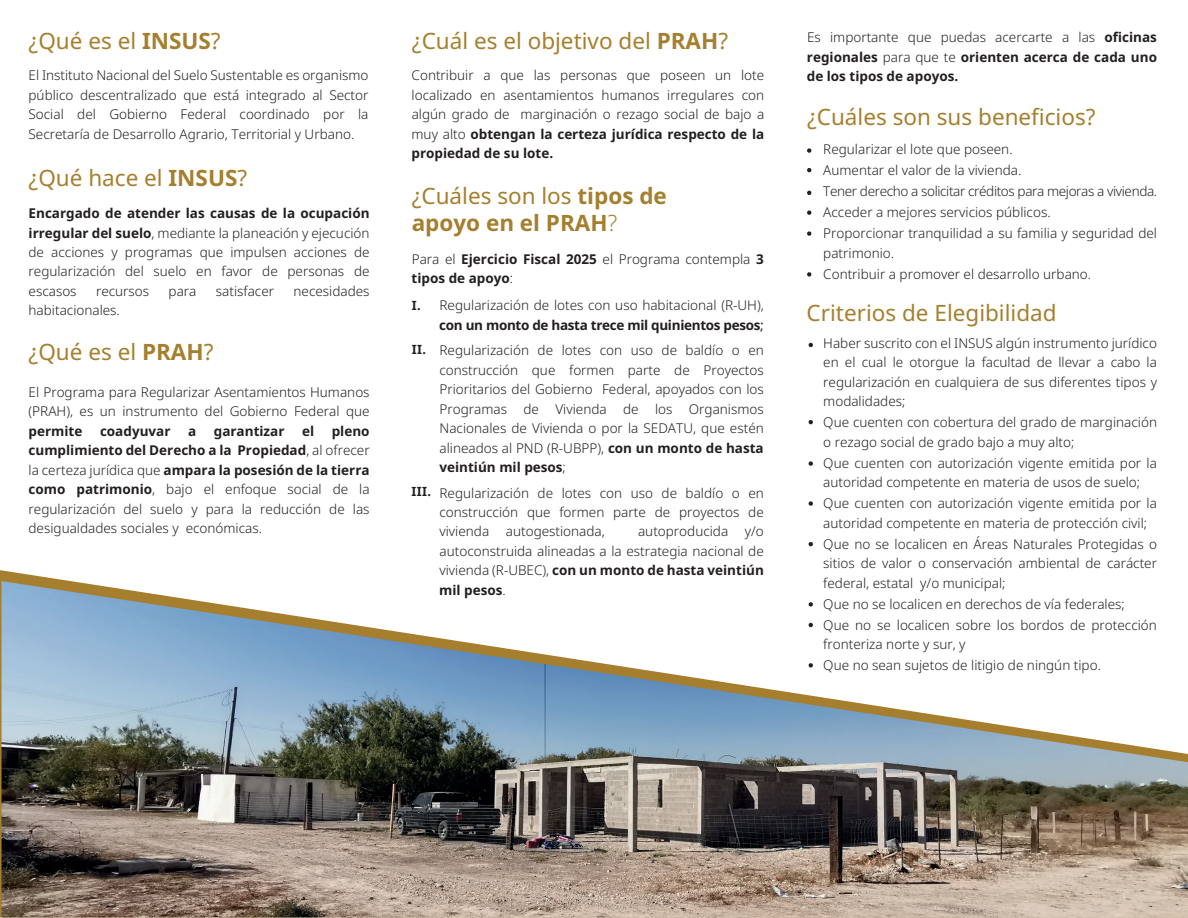
<style>
.page{position:relative;width:1188px;height:918px;background:#fff}
.page>*{position:absolute;margin:0;border:0;box-sizing:border-box;transform-origin:0 0}
.t1{font:22.5px "Noto Sans";color:#a57f2d}
.t2{font:700 22.5px/27px "Noto Sans";color:#a57f2d}
.t3{font:300 13.5px/19.5px "Noto Sans";color:#231f20}
.t4{font:700 13.5px/19.5px "Noto Sans";color:#231f20;text-align:justify}
.t5{font:700 12.75px "Noto Sans";color:#231f20}
.s1{font-weight:700}
.s2{font-weight:400}
.s3{font-weight:300}
</style>
<div class="page">
<svg style="left:809px;top:343px;width:4px;height:4px"></svg>
<svg style="left:809px;top:420px;width:4px;height:4px"></svg>
<svg style="left:809px;top:461px;width:4px;height:5px"></svg>
<svg style="left:807px;top:148px;width:4px;height:5px"></svg>
<svg style="left:807px;top:168px;width:4px;height:4px"></svg>
<svg style="left:807px;top:191px;width:4px;height:4px"></svg>
<svg style="left:807px;top:211px;width:4px;height:4px"></svg>
<svg style="left:807px;top:231px;width:4px;height:5px"></svg>
<svg style="left:807px;top:272px;width:4px;height:5px"></svg>
<svg style="left:809px;top:501px;width:4px;height:5px"></svg>
<svg style="left:809px;top:542px;width:4px;height:4px"></svg>
<img style="left:2px;top:581px;width:1186px;height:337px">
<h1 class="t1" style="left:29px;top:25px;width:194px">¿Qué es el <span class="s1">INSUS</span>?</h1>
<p class="t3" style="left:29px;top:66px;width:341px;text-align:justify">El Instituto Nacional del Suelo Sustentable es organismo público descentralizado que está integrado al Sector Social del Gobierno Federal coordinado por la Secretaría de Desarrollo Agrario, Territorial y Urbano.</p>
<h1 class="t1" style="left:29px;top:162px;width:220px">¿Qué hace el <span class="s1">INSUS</span>?</h1>
<p class="t3" style="left:29px;top:204px;width:343px;text-align:justify"><span class="s1">Encargado de atender las causas de la ocupación irregular del suelo</span>, mediante la planeación y ejecución de acciones y programas que impulsen acciones de regularización del suelo en favor de personas de escasos</p>
<p class="t3" style="left:96px;top:282px;width:55px">recursos</p>
<p class="t3" style="left:169px;top:282px;width:29px">para</p>
<p class="t3" style="left:216px;top:282px;width:60px">satisfacer</p>
<p class="t3" style="left:294px;top:282px;width:78px">necesidades</p>
<p class="t3" style="left:29px;top:301px;width:93px">habitacionales.</p>
<h1 class="t1" style="left:29px;top:336px;width:186px">¿Qué es el <span class="s1">PRAH</span>?</h1>
<p class="t3" style="left:29px;top:383px;width:343px">El Programa para Regularizar Asentamientos Humanos (PRAH), es un instrumento del Gobierno Federal que</p>
<p class="t4" style="left:29px;top:422px;width:55px">permite</p>
<p class="t4" style="left:100px;top:422px;width:72px">coadyuvar</p>
<p class="t4" style="left:188px;top:422px;width:10px">a</p>
<p class="t4" style="left:214px;top:422px;width:72px">garantizar</p>
<p class="t4" style="left:302px;top:422px;width:14px">el</p>
<p class="t3" style="left:29px;top:422px;width:343px;text-align:justify;text-indent:303px"><span class="s1">pleno cumplimiento del Derecho a la Propiedad</span>, al ofrecer la certeza jurídica que <span class="s1">ampara la posesión de la tierra como patrimonio</span>, bajo el enfoque social de la regularización del suelo y para la reducción de las desigualdades sociales y económicas.</p>
<h1 class="t1" style="left:412px;top:25px;width:318px">¿Cuál es el objetivo del <span class="s1">PRAH</span>?</h1>
<p class="t3" style="left:412px;top:66px;width:354px;text-align:justify">Contribuir a que las personas que poseen un lote localizado en asentamientos humanos irregulares con algún grado de marginación o rezago social de bajo a muy alto <span class="s1">obtengan la certeza jurídica respecto de la propiedad de su lote.</span></p>
<h1 class="t2" style="left:412px;top:183px;width:257px"><span class="s2">¿Cuáles son los</span> tipos de apoyo en el PRAH<span class="s3">?</span></h1>
<p class="t4" style="left:412px;top:250px;width:354px"><span class="s3">Para el</span> Ejercicio Fiscal 2025 <span class="s3">el Programa contempla</span> 3 tipos de apoyo<span class="s3">:</span></p>
<p class="t3" style="left:439px;top:296px;width:326px">Regularización de lotes con uso habitacional (R-UH), <span class="s1">con un monto de hasta trece mil quinientos pesos</span><span class="s2">;</span></p>
<p class="t3" style="left:439px;top:341px;width:326px;text-align:justify">Regularización de lotes con uso de baldío o en construcción que formen parte de Proyectos Prioritarios del Gobierno Federal, apoyados con los Programas de Vivienda de los Organismos Nacionales de Vivienda o por la SEDATU, que estén alineados al PND (R-UBPP), <span class="s1">con un monto de hasta veintiún mil pesos</span>;</p>
<p class="t3" style="left:439px;top:483px;width:326px;text-align:justify">Regularización de lotes con uso de baldío o en construcción que formen parte de proyectos de vivienda autogestionada,</p>
<p class="t5" style="left:412px;top:297px;width:10px">I.</p>
<p class="t5" style="left:412px;top:340px;width:16px">II.</p>
<p class="t5" style="left:412px;top:482px;width:21px">III.</p>
<p class="t3" style="left:439px;top:522px;width:326px;text-align:justify;text-indent:199px">autoproducida y/o autoconstruida alineadas a la estrategia nacional de vivienda (R-UBEC), <span class="s1">con un monto de hasta veintiún mil pesos</span>.</p>
<p class="t4" style="left:807px;top:28px;width:352px"><span class="s3">Es importante que puedas acercarte a las</span> oficinas regionales <span class="s3">para que te</span> orienten acerca de cada uno de los tipos de apoyos.</p>
<h1 class="t1" style="left:807px;top:101px;width:290px">¿Cuáles son sus beneficios?</h1>
<p class="t3" style="left:823px;top:139px;width:335px;line-height:21px">Regularizar el lote que poseen.<br>Aumentar el valor de la vivienda.<br>Tener derecho a solicitar créditos para mejoras a vivienda.<br>Acceder a mejores servicios públicos.<br>Proporcionar tranquilidad a su familia y seguridad del</p>
<p class="t3" style="left:823px;top:243px;width:269px;line-height:21px">patrimonio.<br>Contribuir a promover el desarrollo urbano.</p>
<h1 class="t1" style="left:807px;top:297px;width:252px">Criterios de Elegibilidad</h1>
<p class="t3" style="left:823px;top:334px;width:335px;text-align:justify">Haber suscrito con el INSUS algún instrumento jurídico en el cual le otorgue la facultad de llevar a cabo la regularización en cualquiera de sus diferentes tipos y modalidades;</p>
<p class="t3" style="left:823px;top:413px;width:335px">Que cuenten con cobertura del grado de marginación o rezago social de grado bajo a muy alto;</p>
<p class="t3" style="left:823px;top:454px;width:335px">Que cuenten con autorización vigente emitida por la autoridad competente en materia de usos de suelo;</p>
<p class="t3" style="left:823px;top:494px;width:335px">Que cuenten con autorización vigente emitida por la autoridad competente en materia de protección civil;</p>
<p class="t3" style="left:823px;top:535px;width:335px;text-align:justify">Que no se localicen en Áreas Naturales Protegidas o sitios de valor o conservación ambiental de carácter federal, estatal y/o municipal;</p>
<p class="t3" style="left:823px;top:594px;width:335px;line-height:21px">Que no se localicen en derechos de vía federales;<br>Que no se localicen sobre los bordos de protección</p>
<p class="t3" style="left:823px;top:634px;width:279px;line-height:21px">fronteriza norte y sur, y<br>Que no sean sujetos de litigio de ningún tipo.</p>
</div>
